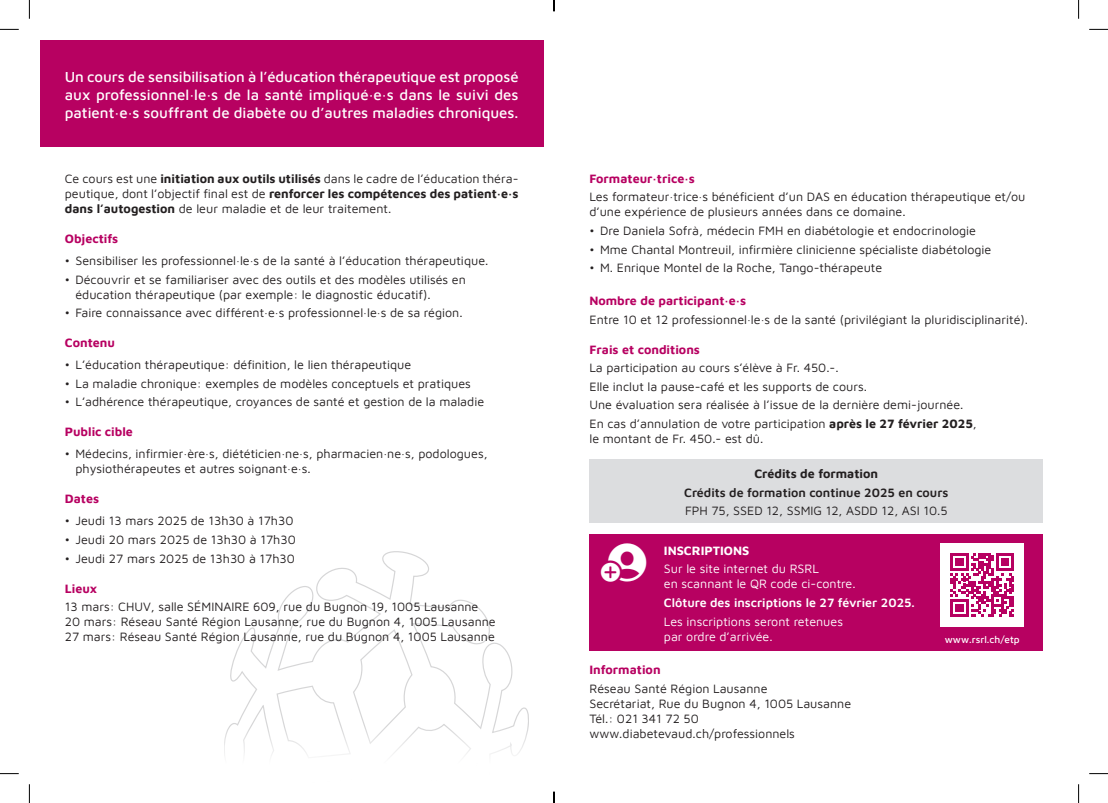
<style>
.page{position:relative;width:1108px;height:803px;background:#fff}
.page>*{position:absolute;margin:0;border:0;box-sizing:border-box;transform-origin:0 0}
.t1{font:500 15px/18px "Maven Pro";color:#fff;text-align:justify}
.t2{font:12.5px/15px "Maven Pro";color:#231f20}
.t3{font:700 12.5px "Maven Pro";color:#b70161}
.t4{font:12.5px/15px "Maven Pro";color:#fff}
.t5{font:600 12.5px "Maven Pro";color:#fff}
.t6{font:600 12.5px "Maven Pro";color:#231f20}
.t7{font:700 12.5px "Maven Pro";color:#231f20}
.t8{font:700 12.5px "Maven Pro";color:#fff}
.t9{font:500 10px "Maven Pro";color:#fff}
.s1{font-weight:700}
</style>
<div class="page">
<div style="left:589px;top:459px;width:454px;height:64px;background:#dcdddf"></div>
<div style="left:589px;top:534px;width:454px;height:117px;background:#b70161"></div>
<div style="left:940px;top:543px;width:84px;height:84px;background:#fff"></div>
<svg style="left:950px;top:553px;width:64px;height:64px"></svg>
<svg style="left:224px;top:552px;width:304px;height:203px"></svg>
<div style="left:40px;top:40px;width:503px;height:106px;background:#b70161"></div>
<svg style="left:0;top:29px;width:19px;height:1px"></svg>
<svg style="left:1089px;top:29px;width:19px;height:1px"></svg>
<svg style="left:0;top:773px;width:19px;height:1px"></svg>
<svg style="left:1089px;top:773px;width:19px;height:1px"></svg>
<svg style="left:29px;top:0;width:1px;height:19px"></svg>
<svg style="left:29px;top:784px;width:1px;height:19px"></svg>
<svg style="left:1078px;top:0;width:1px;height:19px"></svg>
<svg style="left:1078px;top:784px;width:1px;height:19px"></svg>
<svg style="left:553px;top:0;width:2px;height:11px"></svg>
<svg style="left:553px;top:792px;width:2px;height:11px"></svg>
<p class="t1" style="left:65px;top:67px;width:455px">Un cours de sensibilisation à l’éducation thérapeutique est proposé aux professionnel·le·s de la santé impliqué·e·s dans le suivi des patient·e·s souffrant de diabète ou d’autres maladies chroniques.</p>
<p class="t2" style="left:65px;top:170px;width:455px;text-align:justify">Ce cours est une <span class="s1">initiation aux outils utilisés</span> dans le cadre de l’éducation théra&shy;peutique, dont l’objectif final est de <span class="s1">renforcer les compétences des patient·e·s dans l’autogestion</span> de leur maladie et de leur traitement.</p>
<p class="t3" style="left:65px;top:230px;width:55px">Objectifs</p>
<p class="t2" style="left:65px;top:252px;width:425px">• Sensibiliser les professionnel·le·s de la santé à l’éducation thérapeutique.</p>
<p class="t2" style="left:75px;top:271px;width:392px;text-indent:-11px">• Découvrir et se familiariser avec des outils et des modèles utilisés en éducation thérapeutique (par exemple: le diagnostic éducatif).</p>
<p class="t2" style="left:65px;top:304px;width:399px">• Faire connaissance avec différent·e·s professionnel·le·s de sa région.</p>
<p class="t3" style="left:65px;top:334px;width:52px">Contenu</p>
<p class="t2" style="left:65px;top:357px;width:348px">• L’éducation thérapeutique: définition, le lien thérapeutique</p>
<p class="t2" style="left:65px;top:375px;width:408px">• La maladie chronique: exemples de modèles conceptuels et pratiques</p>
<p class="t2" style="left:65px;top:394px;width:421px">• L’adhérence thérapeutique, croyances de santé et gestion de la maladie</p>
<p class="t3" style="left:65px;top:423px;width:70px">Public cible</p>
<p class="t2" style="left:75px;top:446px;width:414px;text-indent:-11px">• Médecins, infirmier·ère·s, diététicien·ne·s, pharmacien·ne·s, podologues, physiothérapeutes et autres soignant·e·s.</p>
<p class="t3" style="left:65px;top:490px;width:36px">Dates</p>
<p class="t2" style="left:65px;top:513px;width:230px">• Jeudi 13 mars 2025 de 13h30 à 17h30</p>
<p class="t2" style="left:65px;top:531px;width:232px">• Jeudi 20 mars 2025 de 13h30 à 17h30</p>
<p class="t2" style="left:65px;top:550px;width:232px">• Jeudi 27 mars 2025 de 13h30 à 17h30</p>
<p class="t3" style="left:65px;top:580px;width:34px">Lieux</p>
<p class="t2" style="left:65px;top:598px;width:432px">13 mars: CHUV, salle SÉMINAIRE 609, rue du Bugnon 19, 1005 Lausanne<br>20 mars: Réseau Santé Région Lausanne, rue du Bugnon 4, 1005 Lausanne<br>27 mars: Réseau Santé Région Lausanne, rue du Bugnon 4, 1005 Lausanne</p>
<p class="t3" style="left:589px;top:170px;width:107px">Formateur·trice·s</p>
<p class="t2" style="left:589px;top:189px;width:437px">Les formateur·trice·s bénéficient d’un DAS en éducation thérapeutique et/ou d’une expérience de plusieurs années dans ce domaine.</p>
<p class="t2" style="left:589px;top:222px;width:388px">• Dre Daniela Sofrà, médecin FMH en diabétologie et endocrinologie</p>
<p class="t2" style="left:589px;top:241px;width:403px">• Mme Chantal Montreuil, infirmière clinicienne spécialiste diabétologie</p>
<p class="t2" style="left:589px;top:259px;width:294px">• M. Enrique Montel de la Roche, Tango-thérapeute</p>
<p class="t3" style="left:589px;top:292px;width:158px">Nombre de participant·e·s</p>
<p class="t2" style="left:589px;top:311px;width:440px">Entre 10 et 12 professionnel·le·s de la santé (privilégiant la pluridisciplinarité).</p>
<p class="t3" style="left:589px;top:341px;width:112px">Frais et conditions</p>
<p class="t2" style="left:589px;top:358px;width:389px;line-height:18.5px">La participation au cours s’élève à Fr. 450.-.<br>Elle inclut la pause-café et les supports de cours.<br>Une évaluation sera réalisée à l’issue de la dernière demi-journée.<br>En cas d’annulation de votre participation <span class="s1">après le 27 février 2025</span>,</p>
<p class="t2" style="left:589px;top:430px;width:175px">le montant de Fr. 450.- est dû.</p>
<p class="t7" style="left:754px;top:465px;width:125px">Crédits de formation</p>
<p class="t6" style="left:684px;top:484px;width:266px">Crédits de formation continue 2025 en cours</p>
<p class="t2" style="left:685px;top:503px;width:264px">FPH 75, SSED 12, SSMIG 12, ASDD 12, ASI 10.5</p>
<p class="t8" style="left:664px;top:542px;width:87px">INSCRIPTIONS</p>
<p class="t4" style="left:664px;top:561px;width:193px">Sur le site internet du RSRL<br>en scannant le QR code ci-contre.</p>
<p class="t5" style="left:664px;top:594px;width:252px">Clôture des inscriptions le 27 février 2025.</p>
<p class="t4" style="left:664px;top:613px;width:181px">Les inscriptions seront retenues par ordre d’arrivée.</p>
<p class="t3" style="left:589px;top:661px;width:73px">Information</p>
<p class="t2" style="left:589px;top:680px;width:263px">Réseau Santé Région Lausanne<br>Secrétariat, Rue du Bugnon 4, 1005 Lausanne<br>Tél.: 021 341 72 50 www.diabetevaud.ch/professionnels</p>
<p class="t9" style="left:944px;top:633px;width:76px">www.rsrl.ch/etp</p>
</div>
